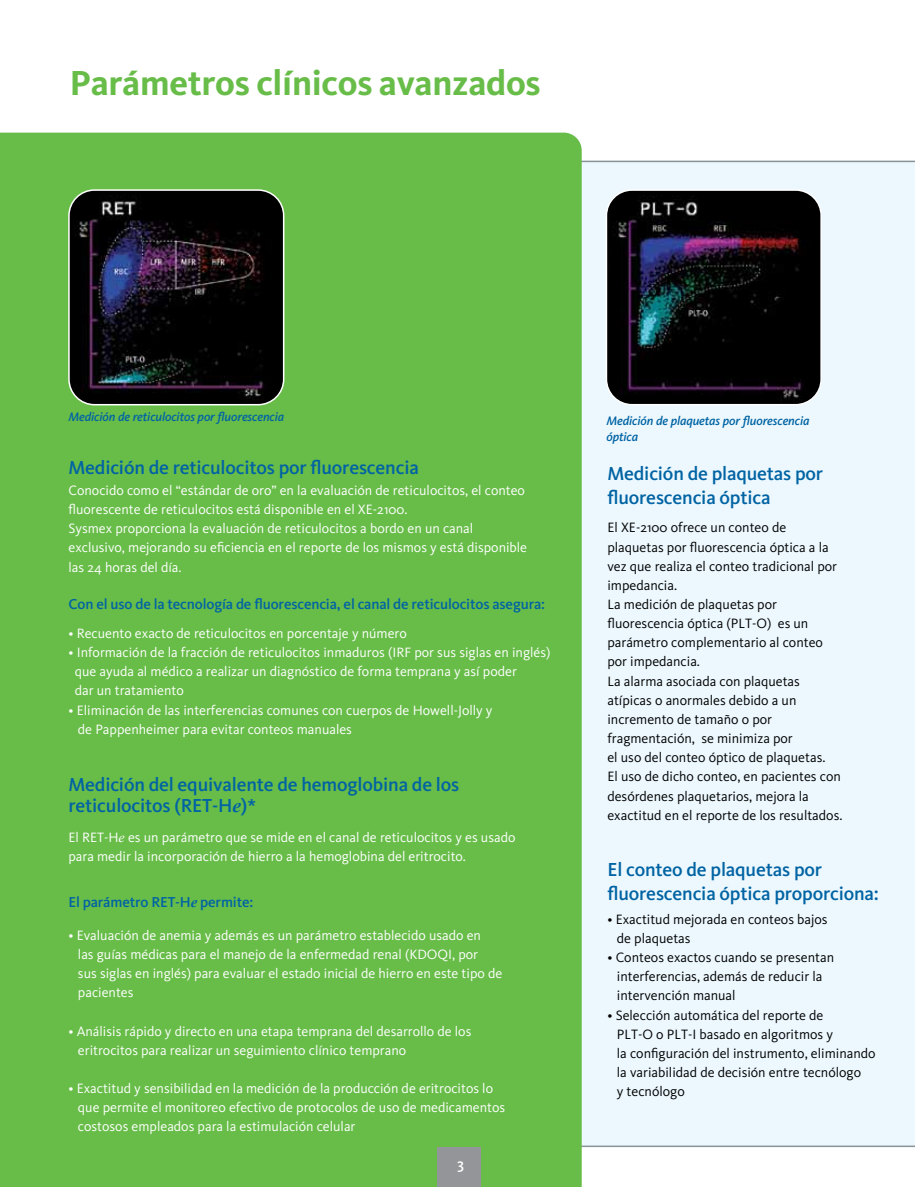
<style>
.page{position:relative;width:915px;height:1187px;background:#fff}
.page>*{position:absolute;margin:0;border:0;box-sizing:border-box;transform-origin:0 0}
.t1{font:700 36px "Kievit OT";letter-spacing:-.01em;color:#68bd49}
.t2{font:500 19.5px/23.4px "Kievit Pro";letter-spacing:-.01em;color:#0063a3}
.t3{font:500 15.6px "Kievit Pro";color:#fff}
.t4{font:500 14.85px "Kievit Pro";letter-spacing:-.01em;color:#0063a3}
.t5{font:14.1px/19.2px "Kievit Pro";color:#fff}
.t6{font:14.1px/19.2px "Kievit Pro";color:#000}
.t7{font:italic 500 12.75px/15.3px "Kievit Pro";letter-spacing:-.01em;color:#0063a3}
.s1{font-family:"Times New Roman";font-weight:700;font-style:italic}
.s2{font-family:"Times New Roman";font-style:italic}
</style>
<div class="page">
<div style="left:581px;top:161px;width:333px;height:985px;background:#ecf8fe"></div>
<div style="left:0;top:133px;width:581px;height:1053px;background:#68bd49"></div>
<img style="left:69px;top:190px;width:214px;height:214px">
<div style="left:68px;top:189px;width:216px;height:216px;border:2px solid #fff;border-radius:26px"></div>
<img style="left:606px;top:190px;width:214px;height:214px">
<div style="left:605px;top:189px;width:216px;height:216px;border:2px solid #fff;border-radius:26px"></div>
<div style="left:437px;top:1146px;width:43px;height:40px;background:#939598"></div>
<h1 class="t1" style="left:70px;top:62px;width:472px">Parámetros clínicos avanzados</h1>
<p class="t7" style="left:68px;top:409px;width:217px">Medición de reticulocitos por fluorescencia</p>
<h2 class="t2" style="left:68px;top:455px;width:352px">Medición de reticulocitos por fluorescencia</h2>
<p class="t5" style="left:68px;top:480px;width:460px">Conocido como el “estándar de oro” en la evaluación de reticulocitos, el conteo fluorescente de reticulocitos está disponible en el XE-2100.<br>Sysmex proporciona la evaluación de reticulocitos a bordo en un canal exclusivo, mejorando su eficiencia en el reporte de los mismos y está disponible las 24 horas del día.</p>
<p class="t4" style="left:68px;top:594px;width:478px">Con el uso de la tecnología de fluorescencia, el canal de reticulocitos asegura:</p>
<p class="t5" style="left:68px;top:623px;width:340px">• Recuento exacto de reticulocitos en porcentaje y número</p>
<p class="t5" style="left:75px;top:642px;width:477px;text-indent:-6px">• Información de la fracción de reticulocitos inmaduros (IRF por sus siglas en inglés) que ayuda al médico a realizar un diagnóstico de forma temprana y así poder<br>dar un tratamiento</p>
<p class="t5" style="left:78px;top:700px;width:416px;text-indent:-9px">• Eliminación de las interferencias comunes con cuerpos de Howell-Jolly y de Pappenheimer para evitar conteos manuales</p>
<h2 class="t2" style="left:68px;top:773px;width:392px;line-height:21.3px">Medición del equivalente de hemoglobina de los reticulocitos (RET-H<span class="s1">e</span>)*</h2>
<p class="t5" style="left:68px;top:827px;width:448px">El RET-H<span class="s2">e</span> es un parámetro que se mide en el canal de reticulocitos y es usado para medir la incorporación de hierro a la hemoglobina del eritrocito.</p>
<p class="t4" style="left:68px;top:893px;width:186px">El parámetro RET-H<span class="s1">e</span> permite:</p>
<p class="t5" style="left:78px;top:925px;width:425px;text-indent:-9px">• Evaluación de anemia y además es un parámetro establecido usado en<br>las guías médicas para el manejo de la enfermedad renal (KDOQI, por<br>sus siglas en inglés) para evaluar el estado inicial de hierro en este tipo de pacientes</p>
<p class="t5" style="left:78px;top:1020px;width:395px;text-indent:-9px">• Análisis rápido y directo en una etapa temprana del desarrollo de los eritrocitos para realizar un seguimiento clínico temprano</p>
<p class="t5" style="left:78px;top:1078px;width:428px;text-indent:-9px">• Exactitud y sensibilidad en la medición de la producción de eritrocitos lo que permite el monitoreo efectivo de protocolos de uso de medicamentos costosos empleados para la estimulación celular</p>
<p class="t3" style="left:457px;top:1153px;width:8px">3</p>
<p class="t7" style="left:606px;top:413px;width:204px">Medición de plaquetas por fluorescencia óptica</p>
<h2 class="t2" style="left:607px;top:462px;width:217px">Medición de plaquetas por fluorescencia óptica</h2>
<p class="t6" style="left:607px;top:518px;width:236px">El XE-2100 ofrece un conteo de plaquetas por fluorescencia óptica a la vez que realiza el conteo tradicional por impedancia.<br>La medición de plaquetas por fluorescencia óptica (PLT-O) es un parámetro complementario al conteo por impedancia.<br>La alarma asociada con plaquetas atípicas o anormales debido a un incremento de tamaño o por fragmentación, se minimiza por<br>el uso del conteo óptico de plaquetas.<br>El uso de dicho conteo, en pacientes con desórdenes plaquetarios, mejora la exactitud en el reporte de los resultados.</p>
<h2 class="t2" style="left:607px;top:857px;width:273px">El conteo de plaquetas por fluorescencia óptica proporciona:</h2>
<p class="t6" style="left:616px;top:909px;width:212px;text-indent:-9px">• Exactitud mejorada en conteos bajos de plaquetas</p>
<p class="t6" style="left:616px;top:947px;width:219px;text-indent:-9px">• Conteos exactos cuando se presentan interferencias, además de reducir la intervención manual</p>
<p class="t6" style="left:616px;top:1004px;width:260px;text-indent:-9px">• Selección automática del reporte de<br>PLT-O o PLT-I basado en algoritmos y<br>la configuración del instrumento, eliminando la variabilidad de decisión entre tecnólogo<br>y tecnólogo</p>
</div>
